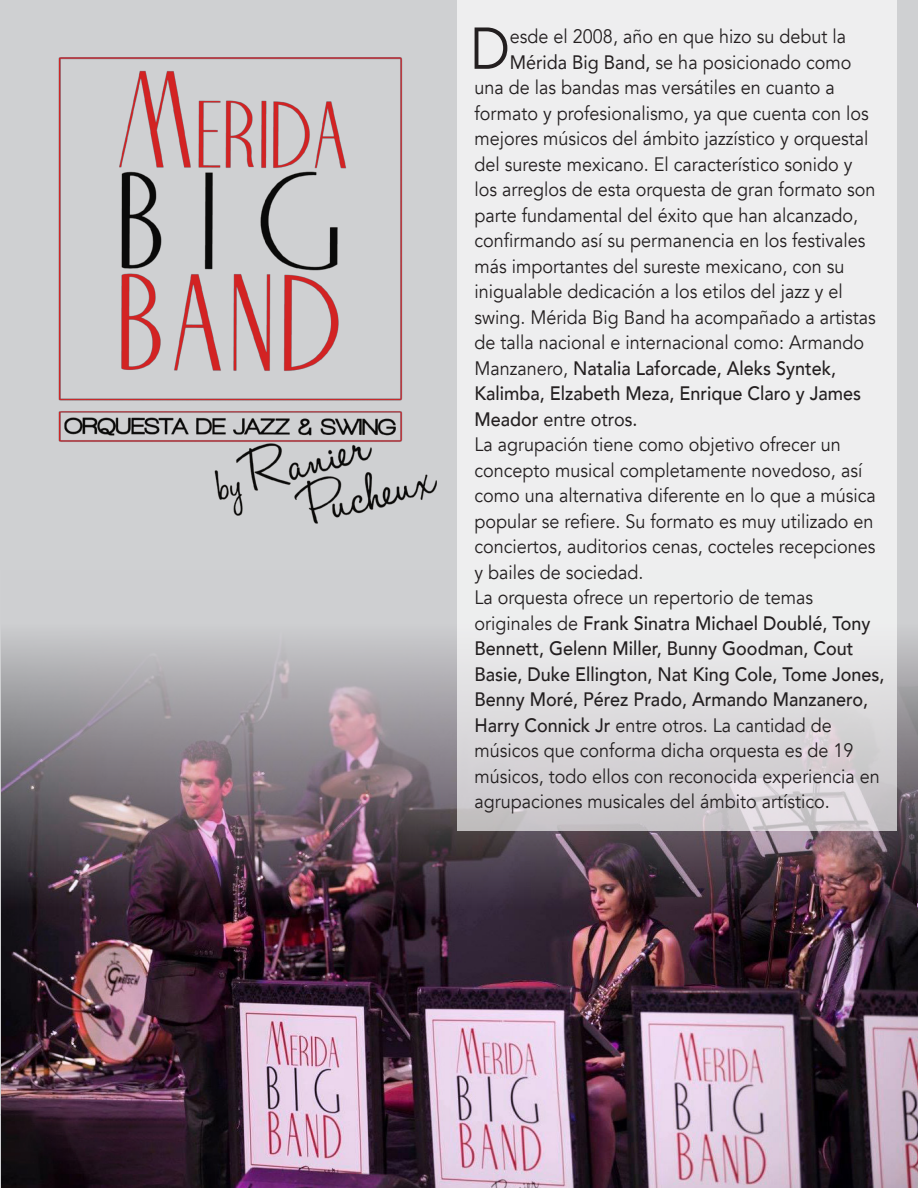
<style>
.page{position:relative;width:918px;height:1188px;background:#cfd0d2}
.page>*{position:absolute;margin:0;border:0;box-sizing:border-box;transform-origin:0 0}
.TEXTO_NORMAL{font:58.35px "Avenir";color:#231f20;scale:.93 1}
.TEXTO_NORMAL-2{font:19.5px/25.5px "Avenir";color:#231f20;scale:.93 1}
.TEXTO_NORMAL-3{font:500 19.5px "Avenir";color:#231f20;scale:.93 1}
.TEXTO_NORMAL-4{font:19.5px "Avenir";color:#231f20;scale:.93 1}
.s1{font-style:inherit}
.s2{font-weight:400}
.s3{font-weight:500}
</style>
<div class="page">
<img style="left:58px;top:57px;width:379px;height:467px">
<img style="left:1px;top:637px;width:917px;height:551px">
<svg style="left:457px;top:0;width:440px;height:831px;background:#e9e8ea"></svg>
<p class="TEXTO_NORMAL" style="left:470px;top:14px;width:45px">D</p>
<p class="TEXTO_NORMAL-2" style="left:510px;top:24px;width:363px">esde el 2008, año en que hizo su debut la</p>
<p class="TEXTO_NORMAL-2" style="left:510px;top:50px;width:369px"><span class="s1">Mérida Big Band,</span> se ha posicionado como</p>
<p class="TEXTO_NORMAL-2" style="left:475px;top:75px;width:389px">una de las bandas mas versátiles en cuanto a</p>
<p class="TEXTO_NORMAL-2" style="left:475px;top:101px;width:426px">formato y profesionalismo, ya que cuenta con los</p>
<p class="TEXTO_NORMAL-2" style="left:475px;top:126px;width:425px">mejores músicos del ámbito jazzístico y orquestal</p>
<p class="TEXTO_NORMAL-2" style="left:475px;top:152px;width:408px">del sureste mexicano. El característico sonido y</p>
<p class="TEXTO_NORMAL-2" style="left:475px;top:177px;width:433px">los arreglos de esta orquesta de gran formato son</p>
<p class="TEXTO_NORMAL-2" style="left:475px;top:203px;width:414px">parte fundamental del éxito que han alcanzado,</p>
<p class="TEXTO_NORMAL-2" style="left:475px;top:228px;width:422px">confirmando así su permanencia en los festivales</p>
<p class="TEXTO_NORMAL-2" style="left:475px;top:254px;width:399px">más importantes del sureste mexicano, con su</p>
<p class="TEXTO_NORMAL-2" style="left:475px;top:279px;width:398px">inigualable dedicación a los etilos del jazz y el</p>
<p class="TEXTO_NORMAL-2" style="left:475px;top:305px;width:433px">swing. Mérida Big Band ha acompañado a artistas</p>
<p class="TEXTO_NORMAL-2" style="left:475px;top:330px;width:421px">de talla nacional e internacional como: Armando</p>
<p class="TEXTO_NORMAL-3" style="left:475px;top:351px;width:390px"><span class="s2">Manzanero,</span> Natalia Laforcade, Aleks Syntek,</p>
<p class="TEXTO_NORMAL-3" style="left:475px;top:377px;width:417px">Kalimba, Elzabeth Meza, Enrique Claro y James</p>
<p class="TEXTO_NORMAL-4" style="left:475px;top:403px;width:177px"><span class="s3">Meador</span> entre otros.</p>
<p class="TEXTO_NORMAL-2" style="left:475px;top:432px;width:395px">La agrupación tiene como objetivo ofrecer un</p>
<p class="TEXTO_NORMAL-2" style="left:475px;top:458px;width:418px">concepto musical completamente novedoso, así</p>
<p class="TEXTO_NORMAL-2" style="left:475px;top:483px;width:433px">como una alternativa diferente en lo que a música</p>
<p class="TEXTO_NORMAL-2" style="left:475px;top:509px;width:431px">popular se refiere. Su formato es muy utilizado en</p>
<p class="TEXTO_NORMAL-2" style="left:475px;top:534px;width:433px">conciertos, auditorios cenas, cocteles recepciones</p>
<p class="TEXTO_NORMAL-2" style="left:475px;top:560px;width:183px">y bailes de sociedad.</p>
<p class="TEXTO_NORMAL-2" style="left:475px;top:585px;width:442px">La orquesta ofrece un repertorio de temas originales de <span class="s3">Frank Sinatra Michael Doublé, Tony Bennett, Gelenn Miller, Bunny Goodman, Cout Basie, Duke Ellington, Nat King Cole, Tome Jones, Benny Moré, Pérez Prado, Armando Manzanero, Harry Connick Jr</span> entre otros. La cantidad de músicos que conforma dicha orquesta es de 19 músicos, todo ellos con reconocida experiencia en agrupaciones musicales del ámbito artístico.</p>
</div>
